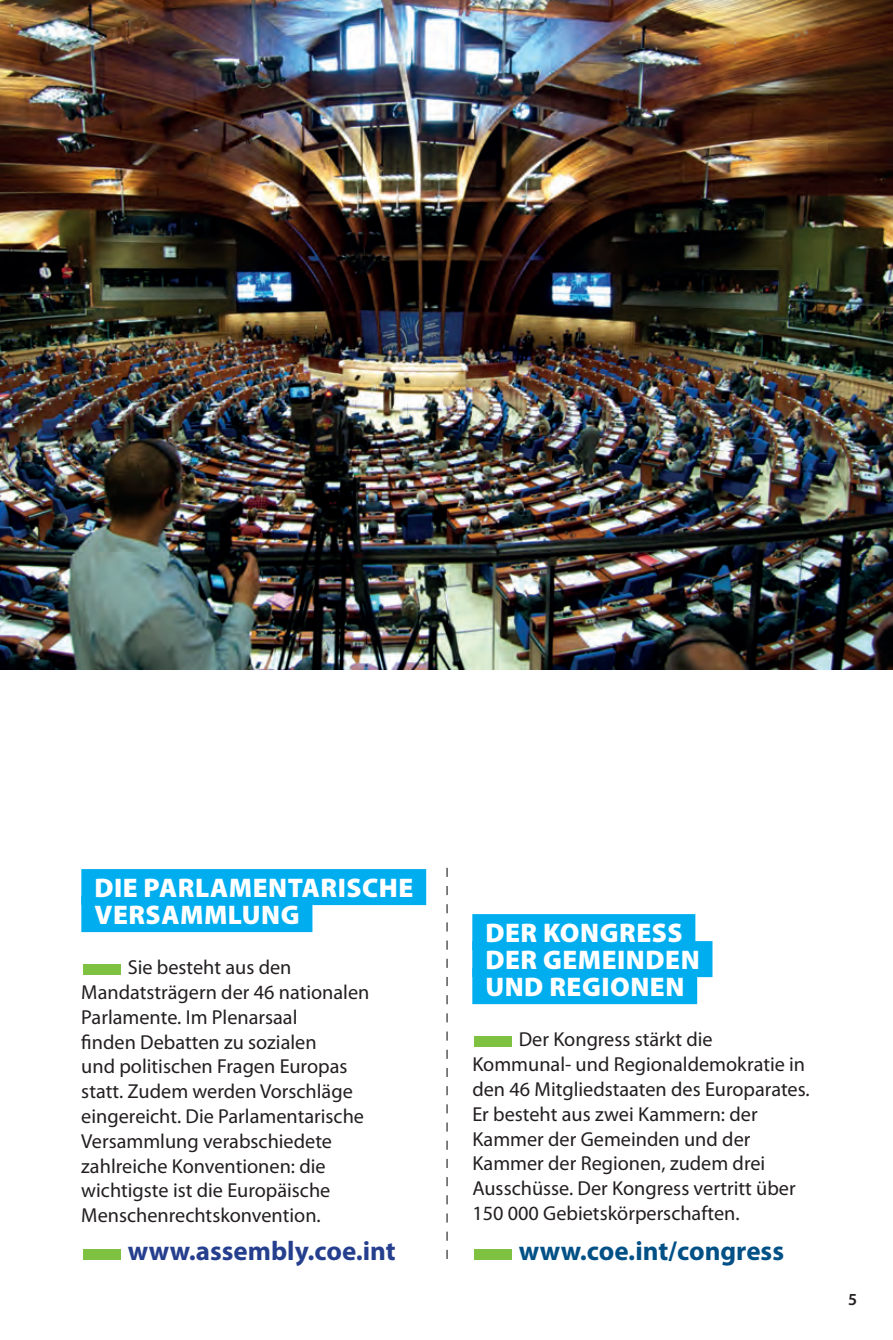
<style>
.page{position:relative;width:893px;height:1340px;background:#fff}
.page>*{position:absolute;margin:0;border:0;box-sizing:border-box;transform-origin:0 0}
.t1{font:900 27px/27px "Myriad Pro";letter-spacing:.02em;color:#fff}
.t2{font:700 27px "Myriad Pro";color:#253f8e}
.t3{font:700 27px "Myriad Pro";color:#015086}
.t4{font:20.25px/24.8px "Myriad Pro";color:#231f20}
.t5{font:600 16.88px "Myriad Pro";color:#231f20}
.s1{color:#7fc241}
</style>
<div class="page">
<svg style="left:446px;top:867px;width:2px;height:391px"></svg>
<div style="left:81px;top:869px;width:345px;height:36px;background:#00aeef"></div>
<div style="left:81px;top:896px;width:231px;height:36px;background:#00aeef"></div>
<div style="left:472px;top:914px;width:223px;height:36px;background:#00aeef"></div>
<div style="left:472px;top:941px;width:240px;height:36px;background:#00aeef"></div>
<div style="left:472px;top:968px;width:225px;height:36px;background:#00aeef"></div>
<img style="left:0;top:0;width:893px;height:670px">
<h1 class="t1" style="left:94px;top:873px;width:321px">DIE PARLAMENTARISCHE<br>VERSAMMLUNG</h1>
<p class="t4" style="left:81px;top:955px;width:290px"><span class="s1">■</span>Sie besteht aus den<br>Mandatsträgern der 46 nationalen<br>Parlamente. Im Plenarsaal<br>finden Debatten zu sozialen<br>und politischen Fragen Europas statt. Zudem werden Vorschläge eingereicht. Die Parlamentarische<br>Versammlung verabschiedete zahlreiche Konventionen: die wichtigste ist die Europäische<br>Menschenrechtskonvention.</p>
<h1 class="t2" style="left:81px;top:1232px;width:316px"><span class="s1">■</span>www.assembly.coe.int</h1>
<h1 class="t1" style="left:485px;top:918px;width:216px">DER KONGRESS<br>DER GEMEINDEN<br>UND REGIONEN</h1>
<p class="t4" style="left:472px;top:1027px;width:339px"><span class="s1">■</span>Der Kongress stärkt die Kommunal- und Regionaldemokratie in den 46 Mitgliedstaaten des Europarates.<br>Er besteht aus zwei Kammern: der Kammer der Gemeinden und der Kammer der Regionen, zudem drei Ausschüsse. Der Kongress vertritt über 150 000 Gebietskörperschaften.</p>
<h1 class="t3" style="left:472px;top:1232px;width:313px"><span class="s1">■</span>www.coe.int/congress</h1>
<p class="t5" style="left:848px;top:1288px;width:11px">5</p>
</div>
